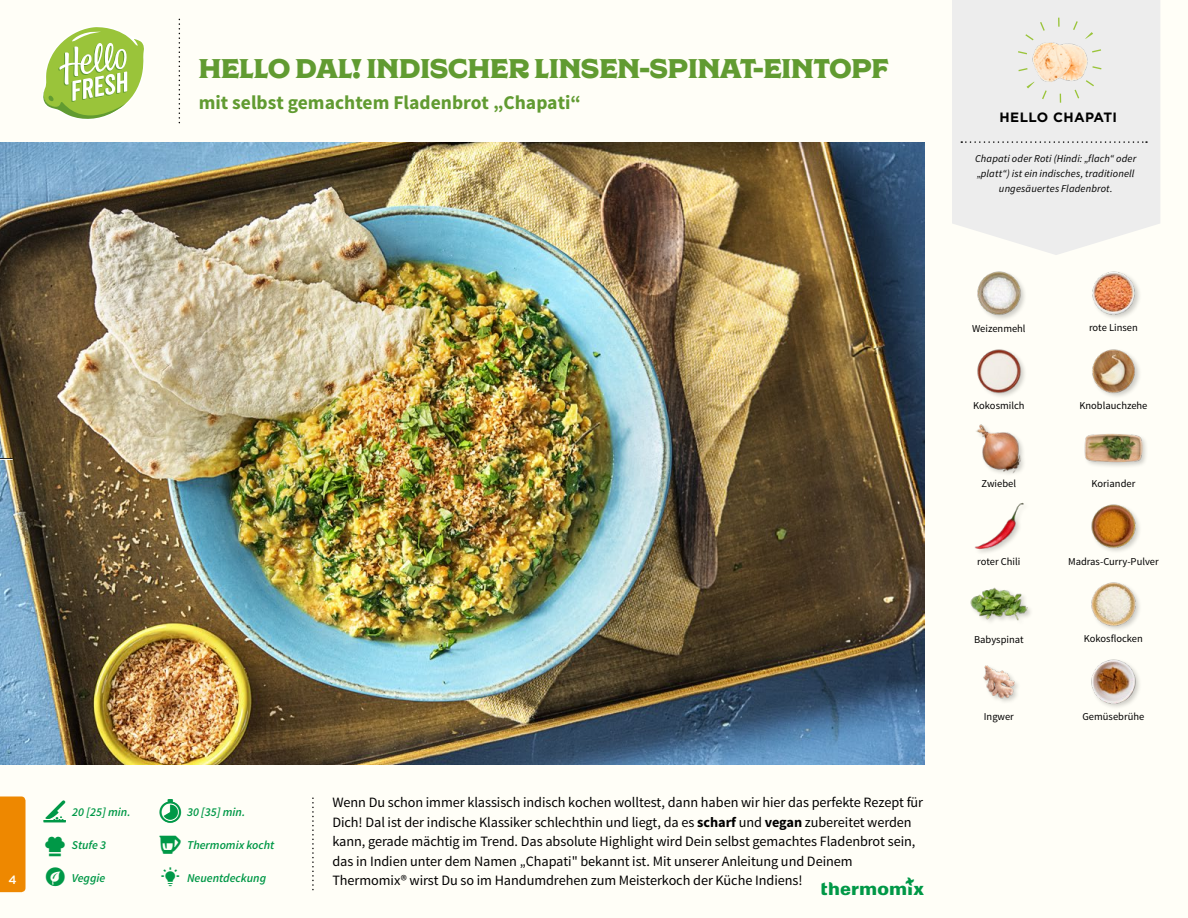
<style>
.page{position:relative;width:1188px;height:918px;background:#fffef7}
.page>*{position:absolute;margin:0;border:0;box-sizing:border-box;transform-origin:0 0}
.t1{font:27px "Regina Black Solid";color:#619b31}
.t2{font:700 19.5px "Source Sans Pro";color:#619b31}
.t3{font:14.25px/19.5px "Source Sans Pro";letter-spacing:-.005em;color:#000}
.t4{font:700 13.5px "Gotham";letter-spacing:.03em;color:#000}
.t5{font:italic 600 12px "Source Sans Pro";color:#009847}
.t6{font:500 12px "Gotham";color:#fffef7}
.t7{font:10.5px "Source Sans Pro";color:#000}
.t8{font:italic 10.5px/14.7px "Source Sans Pro";letter-spacing:.015em;color:#000;text-align:center}
.s1{font-weight:700}
</style>
<div class="page">
<svg style="left:43px;top:27px;width:101px;height:92px"></svg>
<div style="left:0;top:796px;width:26px;height:96px;background:#e80"></div>
<img style="left:1091px;top:659px;width:49px;height:48px">
<img style="left:983px;top:665px;width:35px;height:37px">
<div style="left:1084px;top:432px;width:64px;height:38px;background:#000;opacity:.2"></div>
<img style="left:1085px;top:432px;width:57px;height:38px">
<img style="left:1091px;top:582px;width:49px;height:48px">
<div style="left:970px;top:587px;width:64px;height:40px;background:#000;opacity:.2"></div>
<img style="left:970px;top:587px;width:58px;height:40px">
<img style="left:974px;top:502px;width:50px;height:51px">
<img style="left:1091px;top:504px;width:49px;height:48px">
<img style="left:1092px;top:271px;width:47px;height:47px">
<img style="left:976px;top:424px;width:48px;height:50px">
<img style="left:977px;top:349px;width:48px;height:48px">
<img style="left:1092px;top:349px;width:48px;height:48px">
<img style="left:977px;top:271px;width:48px;height:48px">
<div style="left:952px;top:0;width:208px;height:255px;background:#ededed"></div>
<svg style="left:961px;top:141px;width:186px;height:2px"></svg>
<img style="left:1027px;top:36px;width:65px;height:48px">
<div style="left:1017px;top:18px;width:85px;height:85px;border:9px dashed #9ac43a;border-radius:50%"></div>
<img style="left:0;top:142px;width:925px;height:623px">
<svg style="left:0;top:458px;width:13px;height:2px"></svg>
<p class="t6" style="left:9px;top:872px;width:10px">4</p>
<h1 class="t1" style="left:199px;top:53px;width:691px">HELLO DAL! INDISCHER LINSEN-SPINAT-EINTOPF</h1>
<h2 class="t2" style="left:199px;top:90px;width:384px">mit selbst gemachtem Fladenbrot „Chapati“</h2>
<p class="t4" style="left:1000px;top:108px;width:119px">HELLO CHAPATI</p>
<p class="t8" style="left:975px;top:152px;width:163px">Chapati oder Roti (Hindi: „flach“ oder „platt“) ist ein indisches, traditionell ungesäuertes Fladenbrot.</p>
<p class="t5" style="left:72px;top:805px;width:60px">20 [25] min.</p>
<p class="t5" style="left:187px;top:805px;width:60px">30 [35] min.</p>
<p class="t5" style="left:72px;top:838px;width:36px">Stufe 3</p>
<p class="t5" style="left:72px;top:870px;width:35px">Veggie</p>
<p class="t5" style="left:187px;top:870px;width:81px">Neuentdeckung</p>
<p class="t5" style="left:187px;top:838px;width:89px">Thermomix kocht</p>
<p class="t3" style="left:332px;top:793px;width:592px">Wenn Du schon immer klassisch indisch kochen wolltest, dann haben wir hier das perfekte Rezept für Dich! Dal ist der indische Klassiker schlechthin und liegt, da es <span class="s1">scharf</span> und <span class="s1">vegan</span> zubereitet werden kann, gerade mächtig im Trend. Das absolute Highlight wird Dein selbst gemachtes Fladenbrot sein, das in Indien unter dem Namen „Chapati" bekannt ist. Mit unserer Anleitung und Deinem Thermomix® wirst Du so im Handumdrehen zum Meisterkoch der Küche Indiens!</p>
<p class="t7" style="left:972px;top:322px;width:55px">Weizenmehl</p>
<p class="t7" style="left:1089px;top:321px;width:50px">rote Linsen</p>
<p class="t7" style="left:973px;top:399px;width:53px">Kokosmilch</p>
<p class="t7" style="left:1079px;top:399px;width:70px">Knoblauchzehe</p>
<p class="t7" style="left:982px;top:477px;width:36px">Zwiebel</p>
<p class="t7" style="left:1092px;top:477px;width:45px">Koriander</p>
<p class="t7" style="left:977px;top:555px;width:45px">roter Chili</p>
<p class="t7" style="left:1068px;top:555px;width:92px">Madras-Curry-Pulver</p>
<p class="t7" style="left:974px;top:633px;width:51px">Babyspinat</p>
<p class="t7" style="left:1084px;top:632px;width:60px">Kokosflocken</p>
<p class="t7" style="left:984px;top:710px;width:32px">Ingwer</p>
<p class="t7" style="left:1083px;top:710px;width:63px">Gemüsebrühe</p>
</div>
